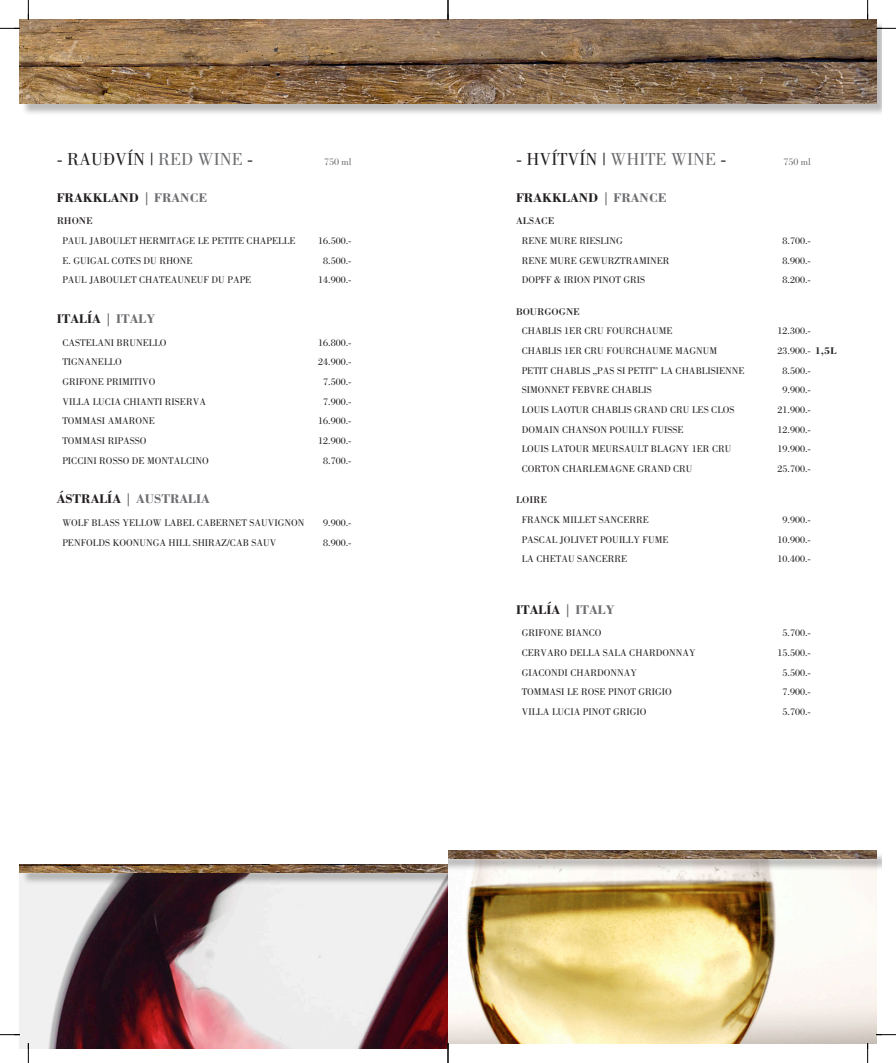
<style>
.page{position:relative;width:896px;height:1063px;background:#fff}
.page>*{position:absolute;margin:0;border:0;box-sizing:border-box;transform-origin:0 0}
.t1{font:18px "Bodoni";color:#231f20}
.t2{font:700 13px "Bodoni";color:#231f20}
.t3{font:700 13px "Bodoni";color:#6c6d70}
.t4{font:10px "Bodoni";color:#231f20}
.t5{font:10px "Bodoni";color:#231f20}
.t6{font:10px "Bodoni";color:#6c6d70}
.s1{color:#6c6d70}
.s2{color:#231f20}
.s3{font-weight:700}
</style>
<div class="page">
<div style="left:21px;top:21px;width:427px;height:95px;background:#231f20;opacity:.3"></div>
<img style="left:20px;top:20px;width:856px;height:84px">
<img style="left:20px;top:865px;width:428px;height:184px">
<div style="left:21px;top:866px;width:427px;height:19px;background:#231f20;opacity:.3"></div>
<div style="left:448px;top:21px;width:434px;height:95px;background:#231f20;opacity:.3"></div>
<img style="left:448px;top:850px;width:429px;height:193px">
<div style="left:448px;top:852px;width:434px;height:19px;background:#231f20;opacity:.3"></div>
<svg style="left:0;top:1034px;width:20px;height:1px"></svg>
<svg style="left:0;top:28px;width:20px;height:1px"></svg>
<svg style="left:28px;top:1043px;width:1px;height:20px"></svg>
<svg style="left:28px;top:0;width:1px;height:20px"></svg>
<svg style="left:876px;top:1034px;width:20px;height:1px"></svg>
<svg style="left:876px;top:28px;width:20px;height:1px"></svg>
<svg style="left:447px;top:1043px;width:2px;height:20px"></svg>
<svg style="left:867px;top:1043px;width:1px;height:20px"></svg>
<svg style="left:447px;top:0;width:2px;height:20px"></svg>
<svg style="left:867px;top:0;width:1px;height:20px"></svg>
<h1 class="t1" style="left:57px;top:149px;width:198px">- RAUÐVÍN | <span class="s1">RED WINE</span> -</h1>
<p class="t6" style="left:324px;top:156px;width:29px">750 ml</p>
<h2 class="t2" style="left:57px;top:189px;width:152px">FRAKKLAND <span class="s1">| FRANCE</span></h2>
<p class="t5" style="left:57px;top:215px;width:38px">RHONE</p>
<p class="t4" style="left:62px;top:235px;width:235px">PAUL JABOULET HERMITAGE LE PETITE CHAPELLE</p>
<p class="t4" style="left:318px;top:235px;width:35px">16.500.-</p>
<p class="t4" style="left:62px;top:255px;width:132px">E. GUIGAL COTES DU RHONE</p>
<p class="t4" style="left:323px;top:255px;width:30px">8.500.-</p>
<p class="t4" style="left:62px;top:274px;width:190px">PAUL JABOULET CHATEAUNEUF DU PAPE</p>
<p class="t4" style="left:318px;top:274px;width:35px">14.900.-</p>
<h2 class="t2" style="left:57px;top:311px;width:100px">ITALÍA <span class="s1">| ITALY</span></h2>
<p class="t4" style="left:62px;top:337px;width:106px">CASTELANI BRUNELLO</p>
<p class="t4" style="left:318px;top:337px;width:35px">16.800.-</p>
<p class="t4" style="left:62px;top:356px;width:61px">TIGNANELLO</p>
<p class="t4" style="left:318px;top:356px;width:35px">24.900.-</p>
<p class="t4" style="left:62px;top:376px;width:95px">GRIFONE PRIMITIVO</p>
<p class="t4" style="left:323px;top:376px;width:30px">7.500.-</p>
<p class="t4" style="left:62px;top:396px;width:145px">VILLA LUCIA CHIANTI RISERVA</p>
<p class="t4" style="left:323px;top:396px;width:30px">7.900.-</p>
<p class="t4" style="left:62px;top:415px;width:94px">TOMMASI AMARONE</p>
<p class="t4" style="left:318px;top:415px;width:35px">16.900.-</p>
<p class="t4" style="left:62px;top:435px;width:86px">TOMMASI RIPASSO</p>
<p class="t4" style="left:318px;top:435px;width:35px">12.900.-</p>
<p class="t4" style="left:62px;top:455px;width:148px">PICCINI ROSSO DE MONTALCINO</p>
<p class="t4" style="left:323px;top:455px;width:30px">8.700.-</p>
<h2 class="t3" style="left:57px;top:491px;width:155px"><span class="s2">ÁSTRALÍA</span> | AUSTRALIA</h2>
<p class="t4" style="left:62px;top:517px;width:244px">WOLF BLASS YELLOW LABEL CABERNET SAUVIGNON</p>
<p class="t4" style="left:323px;top:517px;width:30px">9.900.-</p>
<p class="t4" style="left:62px;top:537px;width:215px">PENFOLDS KOONUNGA HILL SHIRAZ/CAB SAUV</p>
<p class="t4" style="left:323px;top:537px;width:30px">8.900.-</p>
<h1 class="t1" style="left:516px;top:149px;width:212px">- HVÍTVÍN | <span class="s1">WHITE WINE</span> -</h1>
<p class="t6" style="left:783px;top:156px;width:29px">750 ml</p>
<h2 class="t2" style="left:516px;top:189px;width:152px">FRAKKLAND <span class="s1">| FRANCE</span></h2>
<p class="t5" style="left:516px;top:215px;width:40px">ALSACE</p>
<p class="t4" style="left:522px;top:235px;width:103px">RENE MURE RIESLING</p>
<p class="t4" style="left:782px;top:235px;width:30px">8.700.-</p>
<p class="t4" style="left:522px;top:255px;width:149px">RENE MURE GEWURZTRAMINER</p>
<p class="t4" style="left:782px;top:255px;width:30px">8.900.-</p>
<p class="t4" style="left:522px;top:274px;width:125px">DOPFF &amp; IRION PINOT GRIS</p>
<p class="t4" style="left:782px;top:274px;width:30px">8.200.-</p>
<p class="t5" style="left:516px;top:305px;width:65px">BOURGOGNE</p>
<p class="t4" style="left:522px;top:325px;width:152px">CHABLIS 1ER CRU FOURCHAUME</p>
<p class="t4" style="left:777px;top:325px;width:35px">12.300.-</p>
<p class="t4" style="left:522px;top:345px;width:197px">CHABLIS 1ER CRU FOURCHAUME MAGNUM</p>
<p class="t4" style="left:777px;top:345px;width:60px">23.900.- <span class="s3">1,5L</span></p>
<p class="t4" style="left:522px;top:365px;width:224px">PETIT CHABLIS „PAS SI PETIT” LA CHABLISIENNE</p>
<p class="t4" style="left:782px;top:365px;width:30px">8.500.-</p>
<p class="t4" style="left:522px;top:384px;width:132px">SIMONNET FEBVRE CHABLIS</p>
<p class="t4" style="left:782px;top:384px;width:30px">9.900.-</p>
<p class="t4" style="left:522px;top:404px;width:214px">LOUIS LAOTUR CHABLIS GRAND CRU LES CLOS</p>
<p class="t4" style="left:777px;top:404px;width:35px">21.900.-</p>
<p class="t4" style="left:522px;top:424px;width:163px">DOMAIN CHANSON POUILLY FUISSE</p>
<p class="t4" style="left:777px;top:424px;width:35px">12.900.-</p>
<p class="t4" style="left:522px;top:443px;width:211px">LOUIS LATOUR MEURSAULT BLAGNY 1ER CRU</p>
<p class="t4" style="left:777px;top:443px;width:35px">19.900.-</p>
<p class="t4" style="left:522px;top:463px;width:172px">CORTON CHARLEMAGNE GRAND CRU</p>
<p class="t4" style="left:777px;top:463px;width:35px">25.700.-</p>
<p class="t5" style="left:516px;top:494px;width:33px">LOIRE</p>
<p class="t4" style="left:522px;top:514px;width:129px">FRANCK MILLET SANCERRE</p>
<p class="t4" style="left:782px;top:514px;width:30px">9.900.-</p>
<p class="t4" style="left:522px;top:534px;width:148px">PASCAL JOLIVET POUILLY FUME</p>
<p class="t4" style="left:777px;top:534px;width:35px">10.900.-</p>
<p class="t4" style="left:522px;top:553px;width:107px">LA CHETAU SANCERRE</p>
<p class="t4" style="left:777px;top:553px;width:35px">10.400.-</p>
<h2 class="t2" style="left:516px;top:601px;width:100px">ITALÍA <span class="s1">| ITALY</span></h2>
<p class="t4" style="left:522px;top:627px;width:81px">GRIFONE BIANCO</p>
<p class="t4" style="left:782px;top:627px;width:30px">5.700.-</p>
<p class="t4" style="left:522px;top:647px;width:176px">CERVARO DELLA SALA CHARDONNAY</p>
<p class="t4" style="left:777px;top:647px;width:35px">15.500.-</p>
<p class="t4" style="left:522px;top:667px;width:117px">GIACONDI CHARDONNAY</p>
<p class="t4" style="left:782px;top:667px;width:30px">5.500.-</p>
<p class="t4" style="left:522px;top:686px;width:152px">TOMMASI LE ROSE PINOT GRIGIO</p>
<p class="t4" style="left:782px;top:686px;width:30px">7.900.-</p>
<p class="t4" style="left:522px;top:706px;width:126px">VILLA LUCIA PINOT GRIGIO</p>
<p class="t4" style="left:782px;top:706px;width:30px">5.700.-</p>
</div>
